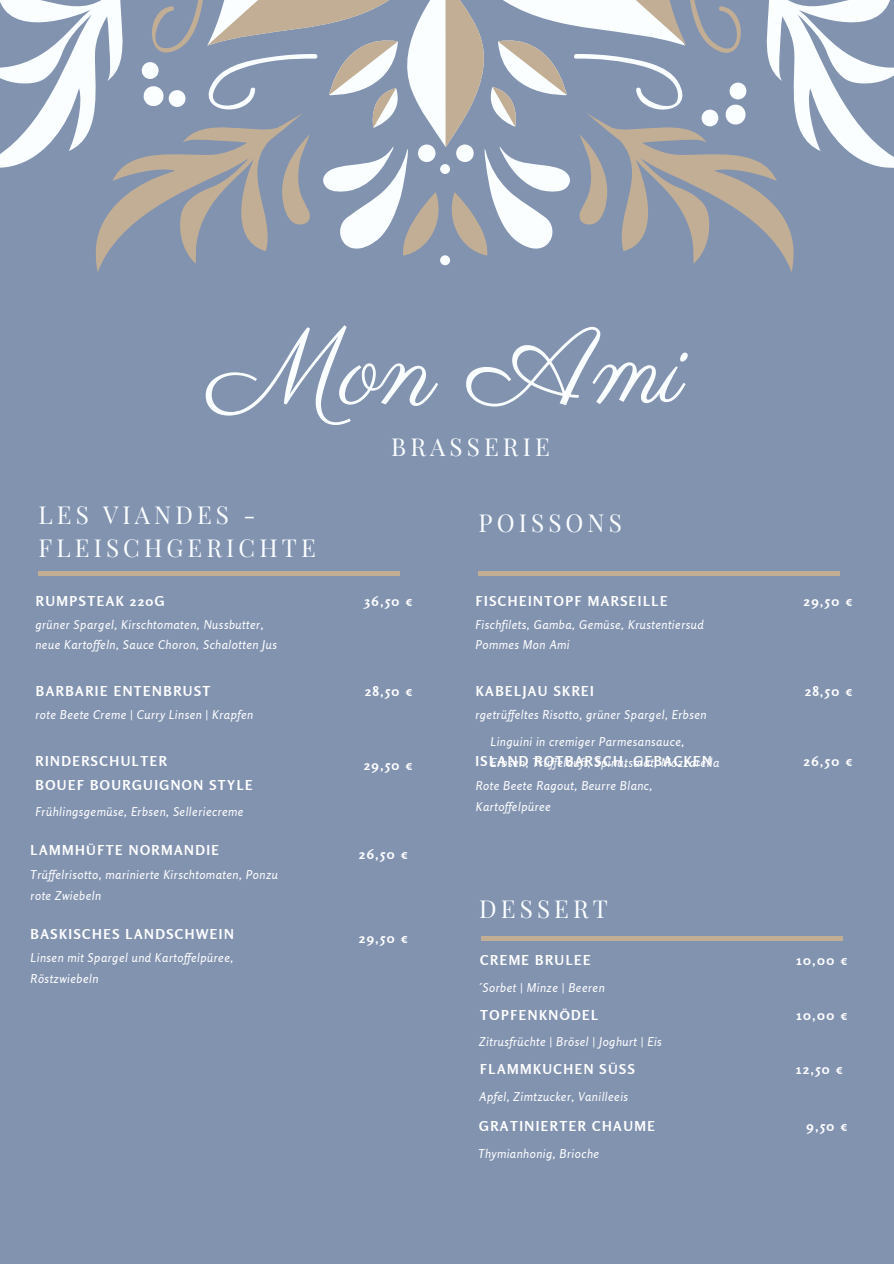
<style>
.page{position:relative;width:894px;height:1264px;background:#fff}
.page>*{position:absolute;margin:0;border:0;box-sizing:border-box;transform-origin:0 0}
.t1{font:109.05px "Parisienne";color:#fafeff}
.t2{font:24.15px/32.8px "Playfair Display";letter-spacing:.17em;color:#fafeff}
.t3{font:700 13.65px/24px "Rosario";letter-spacing:.11em;color:#fff}
.t4{font:italic 12.15px/20.9px "Rosario";letter-spacing:.04em;color:#fff}
</style>
<div class="page">
<div style="left:0;top:0;width:893px;height:1263px;background:#8293b0"></div>
<svg style="left:0;top:0;width:893px;height:272px"></svg>
<hr style="left:481px;top:936px;width:360px;height:4px;background:#c2ae94">
<hr style="left:478px;top:572px;width:361px;height:3px;background:#c2ae94">
<hr style="left:39px;top:572px;width:360px;height:3px;background:#c2ae94">
<p class="t1" style="left:210px;top:303px;width:475px">Mon Ami</p>
<h3 class="t2" style="left:391px;top:429px;width:160px">BRASSERIE</h3>
<h3 class="t2" style="left:38px;top:497px;width:279px">LES VIANDES -<br>FLEISCHGERICHTE</h3>
<h3 class="t3" style="left:36px;top:588px;width:130px">RUMPSTEAK 220G</h3>
<h3 class="t3" style="left:364px;top:588px;width:50px">36,50 €</h3>
<p class="t4" style="left:35px;top:613px;width:230px">grüner Spargel, Kirschtomaten, Nussbutter,</p>
<p class="t4" style="left:35px;top:634px;width:243px">neue Kartof eln, Sauce Choron, Schalotten Jus</p>
<p class="t3" style="left:36px;top:679px;width:176px">BARBARIE ENTENBRUST</p>
<p class="t3" style="left:364px;top:679px;width:49px">28,50 €</p>
<h3 class="t4" style="left:35px;top:704px;width:219px">rote Beete Creme | Curry Linsen | Krapfen</h3>
<h2 class="t3" style="left:35px;top:749px;width:219px">RINDERSCHULTER<br>BOUEF BOURGUIGNON STYLE</h2>
<p class="t3" style="left:363px;top:753px;width:50px">29,50 €</p>
<h3 class="t4" style="left:35px;top:801px;width:209px">Frühlingsgemüse, Erbsen, Selleriecreme</h3>
<p class="t3" style="left:31px;top:838px;width:190px">LAMMHÜFTE NORMANDIE</p>
<p class="t3" style="left:359px;top:842px;width:50px">26,50 €</p>
<h3 class="t4" style="left:31px;top:863px;width:249px">Trüf elrisotto, marinierte Kirschtomaten, Ponzu</h3>
<h3 class="t4" style="left:31px;top:884px;width:72px">rote Zwiebeln</h3>
<p class="t3" style="left:31px;top:921px;width:204px">BASKISCHES LANDSCHWEIN</p>
<h3 class="t3" style="left:359px;top:925px;width:50px">29,50 €</h3>
<p class="t4" style="left:31px;top:947px;width:204px">Linsen mit Spargel und Kartof elpüree,</p>
<p class="t4" style="left:31px;top:967px;width:69px">Röstzwiebeln</p>
<h3 class="t2" style="left:478px;top:505px;width:145px">POISSONS</h3>
<h2 class="t3" style="left:475px;top:588px;width:193px">FISCHEINTOPF MARSEILLE</h2>
<p class="t3" style="left:803px;top:588px;width:50px">29,50 €</p>
<p class="t4" style="left:475px;top:613px;width:230px">Fischfilets, Gamba, Gemüse, Krustentiersud</p>
<h3 class="t4" style="left:475px;top:634px;width:96px">Pommes Mon Ami</h3>
<h3 class="t3" style="left:475px;top:679px;width:119px">KABELJAU SKREI</h3>
<h3 class="t3" style="left:804px;top:679px;width:49px">28,50 €</h3>
<p class="t4" style="left:475px;top:704px;width:232px">rgetrüf eltes Risotto, grüner Spargel, Erbsen</p>
<h3 class="t3" style="left:475px;top:749px;width:238px">ISLAND ROTBARSCH, GEBACKEN</h3>
<h3 class="t3" style="left:803px;top:749px;width:50px">26,50 €</h3>
<p class="t4" style="left:475px;top:775px;width:178px">Rote Beete Ragout, Beurre Blanc,<br>Kartof elpüree</p>
<h3 class="t4" style="left:490px;top:731px;width:195px">Linguini in cremiger Parmesansauce,</h3>
<h3 class="t4" style="left:490px;top:751px;width:230px">Erbsen, Trüf elduft, Spinatsalat, Mozzarella</h3>
<p class="t2" style="left:479px;top:891px;width:130px">DESSERT</p>
<h2 class="t3" style="left:480px;top:947px;width:112px">CREME BRULEE</h2>
<h2 class="t3" style="left:796px;top:947px;width:53px">10,00 €</h2>
<h1 class="t4" style="left:479px;top:976px;width:127px">´Sorbet | Minze | Beeren</h1>
<h3 class="t3" style="left:480px;top:1002px;width:120px">TOPFENKNÖDEL</h3>
<p class="t3" style="left:796px;top:1002px;width:53px">10,00 €</p>
<p class="t4" style="left:479px;top:1031px;width:184px">Zitrusfrüchte | Brösel | Joghurt | Eis</p>
<h3 class="t3" style="left:480px;top:1057px;width:156px">FLAMMKUCHEN SÜSS</h3>
<h3 class="t3" style="left:795px;top:1057px;width:48px">12,50 €</h3>
<p class="t4" style="left:479px;top:1086px;width:150px">Apfel, Zimtzucker, Vanilleeis</p>
<p class="t3" style="left:479px;top:1114px;width:177px">GRATINIERTER CHAUME</p>
<h3 class="t3" style="left:806px;top:1114px;width:43px;rotate:-1deg">9,50 €</h3>
<h3 class="t4" style="left:478px;top:1143px;width:122px">Thymianhonig, Brioche</h3>
</div>
